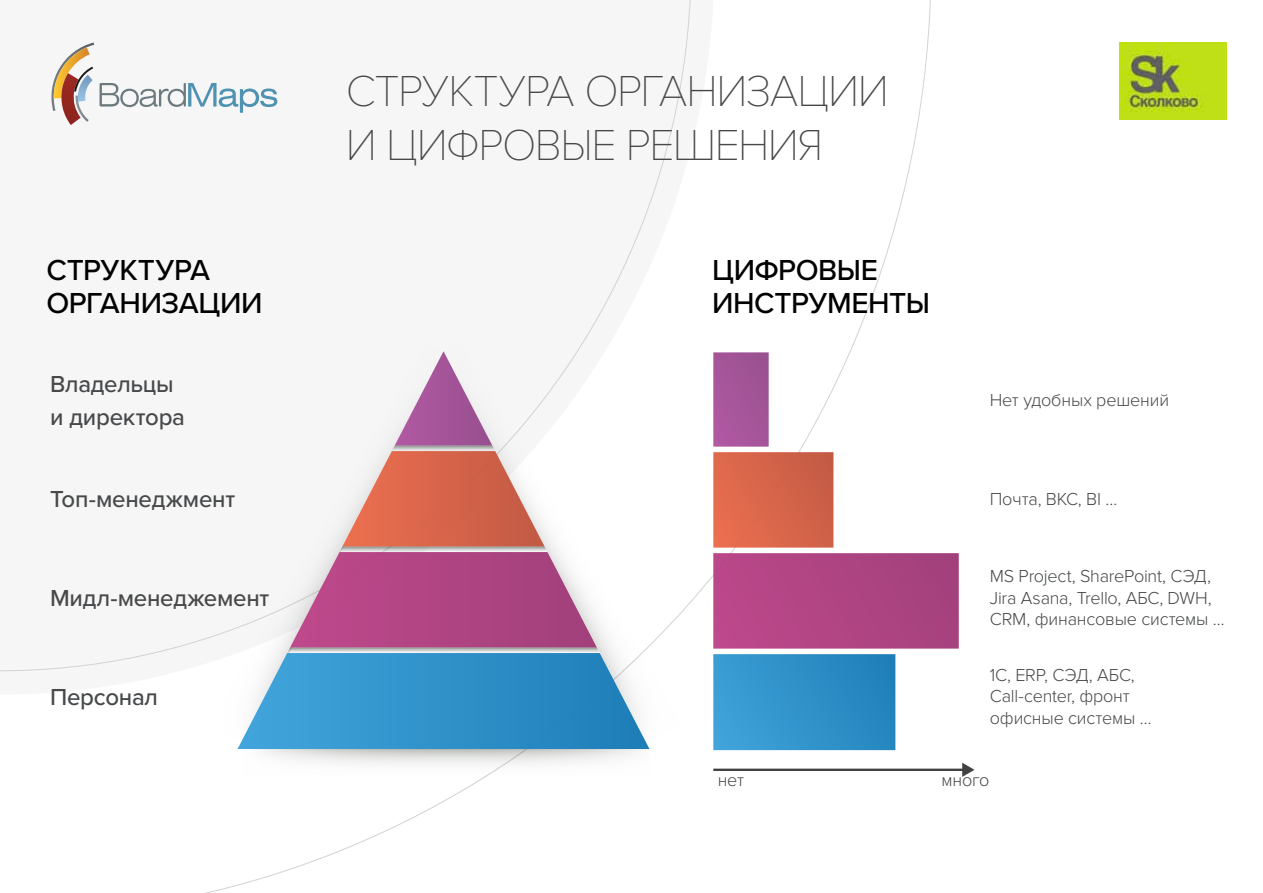
<style>
.page{position:relative;width:1263px;height:893px;background:#fff}
.page>*{position:absolute;margin:0;border:0;box-sizing:border-box;transform-origin:0 0}
.t1{font:100 45px/54px "Proxima Nova T";letter-spacing:-.03em;color:#46484a}
.t2{font:500 30px/33px "Proxima Nova";letter-spacing:-.015em;color:#000}
.t3{font:500 24px/33px "Proxima Nova";letter-spacing:-.01em;color:#46484a}
.t4{font:300 18px/21.6px "Proxima Nova";letter-spacing:-.01em;color:#46484a}
</style>
<div class="page">
<svg style="left:51px;top:43px;width:43px;height:82px"></svg>
<svg style="left:100px;top:83px;width:177px;height:30px"></svg>
<img style="left:1120px;top:43px;width:107px;height:76px">
<svg style="left:254px;top:749px;width:394px;height:43px"></svg>
<svg style="left:237px;top:351px;width:412px;height:398px"></svg>
<svg style="left:713px;top:352px;width:246px;height:398px"></svg>
<hr style="left:713px;top:769px;width:251px;height:2px;background:#414042">
<svg style="left:962px;top:763px;width:12px;height:14px"></svg>
<h1 class="t1" style="left:346px;top:65px;width:544px">СТРУКТУРА ОРГАНИЗАЦИИ<br>И ЦИФРОВЫЕ РЕШЕНИЯ</h1>
<h2 class="t2" style="left:46px;top:252px;width:217px">СТРУКТУРА<br>ОРГАНИЗАЦИИ</h2>
<h2 class="t2" style="left:712px;top:252px;width:219px">ЦИФРОВЫЕ<br>ИНСТРУМЕНТЫ</h2>
<h3 class="t3" style="left:50px;top:367px;width:136px">Владельцы и директора</h3>
<h3 class="t3" style="left:50px;top:482px;width:187px">Топ-менеджмент</h3>
<h3 class="t3" style="left:50px;top:581px;width:221px">Мидл-менеджемент</h3>
<h3 class="t3" style="left:50px;top:679px;width:109px">Персонал</h3>
<p class="t4" style="left:990px;top:390px;width:181px">Нет удобных решений</p>
<p class="t4" style="left:990px;top:488px;width:129px">Почта, ВКС, BI …</p>
<p class="t4" style="left:990px;top:566px;width:236px">MS Project, SharePoint, СЭД,<br>Jira Asana, Trello, АБС, DWH,<br>CRM, финансовые системы …</p>
<p class="t4" style="left:990px;top:665px;width:163px">1С, ERP, СЭД, АБС,<br>Call-center, фронт офисные системы …</p>
<p class="t4" style="left:718px;top:769px;width:28px">нет</p>
<p class="t4" style="left:941px;top:769px;width:50px">много</p>
</div>
